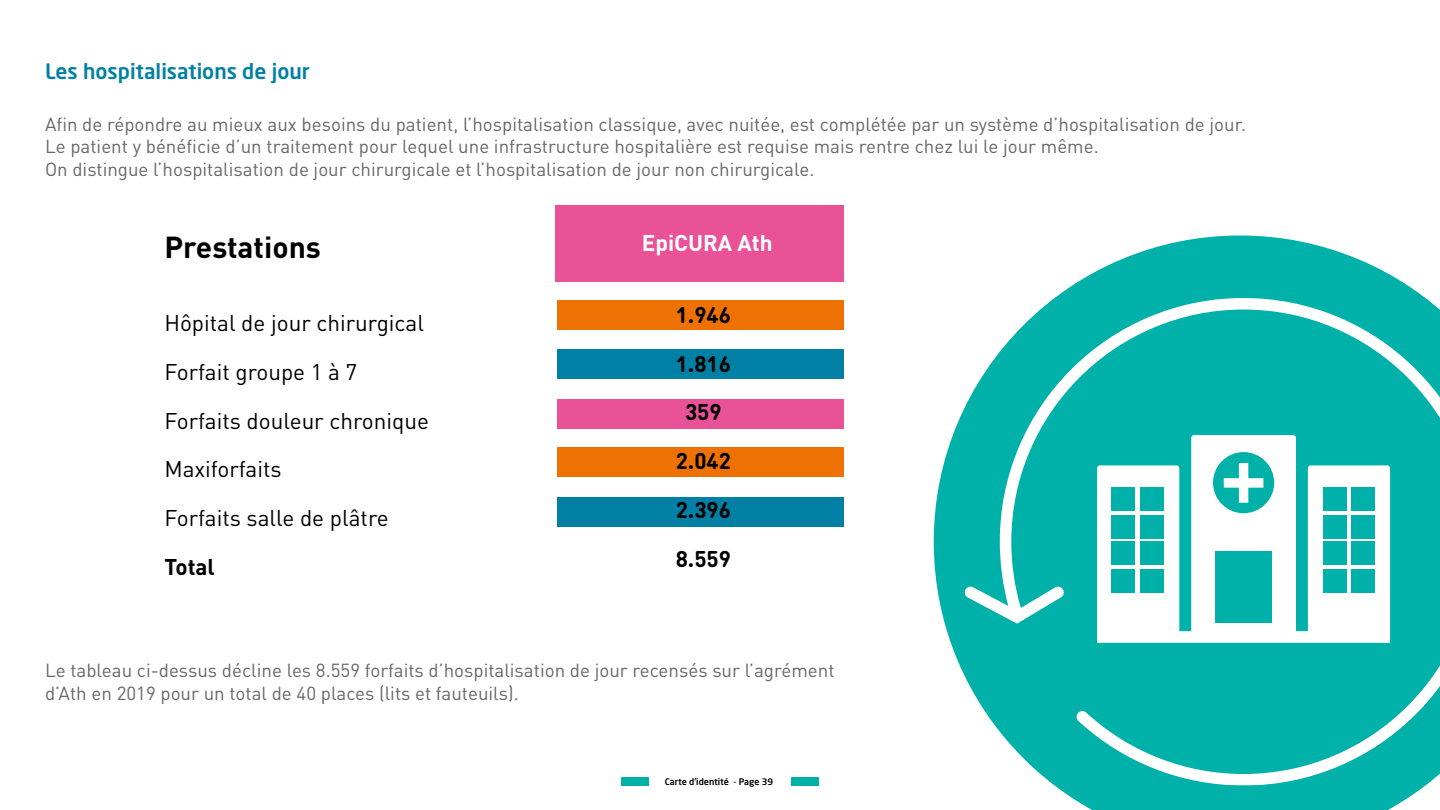
<style>
.page{position:relative;width:1440px;height:810px;background:#fff}
.page>*{position:absolute;margin:0;border:0;box-sizing:border-box;transform-origin:0 0}
.t1{font:700 30px "DIN Pro";color:#000}
.t2{font:22.5px/48.8px "DIN Pro";color:#000}
.t3{font:700 22.5px/48.8px "DIN Round Pro";color:#000;text-align:center}
.t4{font:700 22.5px "DIN Pro";color:#fff}
.t5{font:700 22.5px "DIN Pro";color:#000}
.t6{font:21px "Neo Sans Std Medium TR";color:#0080a4}
.t7{font:18.75px/22.5px "DIN Pro";color:#000}
.t8{font:9px "Neo Sans Std Medium TR";color:#000}
</style>
<div class="page">
<div style="left:621px;top:777px;width:28px;height:9px;background:#00b1aa"></div>
<div style="left:791px;top:777px;width:28px;height:9px;background:#00b1aa"></div>
<div style="left:558px;top:300px;width:286px;height:29px;background:#ee7203"></div>
<div style="left:558px;top:448px;width:286px;height:29px;background:#ee7203"></div>
<div style="left:558px;top:350px;width:286px;height:29px;background:#0080a4"></div>
<div style="left:558px;top:497px;width:286px;height:30px;background:#0080a4"></div>
<div style="left:558px;top:399px;width:286px;height:29px;background:#ea5297"></div>
<div style="left:556px;top:206px;width:288px;height:76px;background:#ea5297"></div>
<svg style="left:934px;top:236px;width:492px;height:574px;fill:#00b1aa"></svg>
<svg style="left:964px;top:298px;width:476px;height:488px;fill:#00b1aa"></svg>
<p class="t6" style="left:45px;top:58px;width:266px">Les hospitalisations de jour</p>
<p class="t7" style="left:45px;top:111px;width:1203px">Afin de répondre au mieux aux besoins du patient, l’hospitalisation classique, avec nuitée, est complétée par un système d’hospitalisation de jour.<br>Le patient y bénéficie d’un traitement pour lequel une infrastructure hospitalière est requise mais rentre chez lui le jour même.<br>On distingue l’hospitalisation de jour chirurgicale et l’hospitalisation de jour non chirurgicale.</p>
<h1 class="t1" style="left:164px;top:223px;width:158px">Prestations</h1>
<p class="t4" style="left:642px;top:224px;width:132px">EpiCURA Ath</p>
<p class="t2" style="left:164px;top:296px;width:266px">Hôpital de jour chirurgical<br>Forfait groupe 1 à 7<br>Forfaits douleur chronique<br>Maxiforfaits<br>Forfaits salle de plâtre</p>
<p class="t5" style="left:164px;top:548px;width:52px">Total</p>
<p class="t3" style="left:676px;top:289px;width:57px">1.946<br>1.816<br>359<br>2.042<br>2.396<br>8.559</p>
<p class="t7" style="left:45px;top:657px;width:791px">Le tableau ci-dessus décline les 8.559 forfaits d’hospitalisation de jour recensés sur l’agrément d’Ath en 2019 pour un total de 40 places (lits et fauteuils).</p>
<p class="t8" style="left:665px;top:776px;width:110px">Carte d’identité - Page 39</p>
</div>
